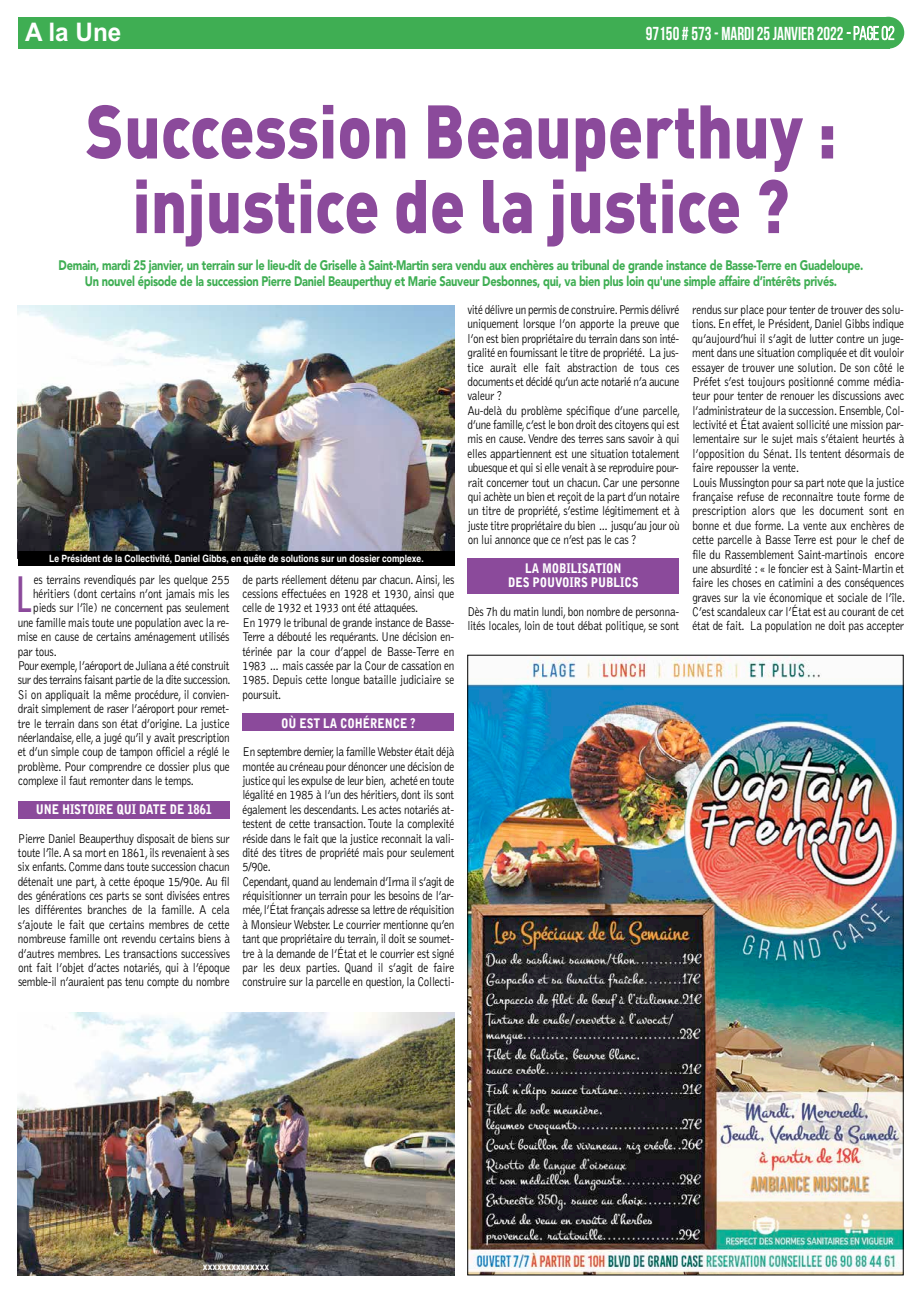
<style>
.page{position:relative;width:922px;height:1294px;background:#fff}
.page>*{position:absolute;margin:0;border:0;box-sizing:border-box;transform-origin:0 0}
.t1{font:900 74.5px/74.5px "DIN Pro";color:#8b4a9b;text-align:center;scale:.85 1}
.t2{font:47.38px "Futura";color:#8b4a9b;scale:.9 1}
.t3{font:700 25.62px "Arial";color:#fff;scale:.95 1}
.t4{font:700 18.75px "Bebas Neue";color:#fff;scale:.9 1}
.t5{font:900 13.75px/15.6px "Avenir";letter-spacing:-.025em;color:#3fae53;text-align:center;scale:.8 1}
.t6{font:300 13.12px/14.4px "Bell Gothic";letter-spacing:-.025em;color:#000;scale:.85 1}
.t7{font:900 13.12px/14.4px "Bell Gothic";letter-spacing:-.01em;color:#fff;text-align:center;scale:.85 1}
.t8{font:700 10px "Helvetica";color:#fff;scale:.85 1}
.s1{font-weight:400}
</style>
<div class="page">
<div style="left:467px;top:558px;width:212px;height:35px;background:#8b4a9b"></div>
<div style="left:242px;top:713px;width:212px;height:18px;background:#8b4a9b"></div>
<div style="left:18px;top:800px;width:211px;height:18px;background:#8b4a9b"></div>
<div style="left:18px;top:17px;width:871px;height:32px;background:#3fae53"></div>
<div style="left:872px;top:17px;width:32px;height:32px;background:#3fae53;border-radius:50%"></div>
<svg style="left:846px;top:26px;width:48px;height:14px"></svg>
<img style="left:18px;top:306px;width:436px;height:246px">
<img style="left:18px;top:1012px;width:436px;height:263px">
<div style="left:18px;top:552px;width:436px;height:14px;background:#000"></div>
<img style="left:469px;top:657px;width:432px;height:616px">
<h3 class="t3" style="left:25px;top:15px;width:103px">A la Une</h3>
<h3 class="t4" style="left:645px;top:23px;width:277px">97150 # 573- MARDI 25JANVIER 2022 <span class="s1">-page02</span></h3>
<h1 class="t1" style="left:86px;top:85px;width:884px">Succession Beauperthuy : injustice de la justice ?</h1>
<p class="t5" style="left:59px;top:257px;width:1007px">Demain, mardi 25 janvier, un terrain sur le lieu-dit de Griselle à Saint-Martin sera vendu aux enchères au tribunal de grande instance de Basse-Terre en Guadeloupe.<br>Un nouvel épisode de la succession Pierre Daniel Beauperthuy et Marie Sauveur Desbonnes, qui, va bien plus loin qu'une simple affaire d’intérêts privés.</p>
<p class="t8" style="left:49px;top:550px;width:442px">Le Président de la Collectivité, Daniel Gibbs, en quête de solutions sur un dossier complexe.</p>
<h2 class="t2" style="left:15px;top:564px;width:19px">L</h2>
<p class="t6" style="left:34px;top:572px;width:232px">es terrains revendiqués par les quelque 255</p>
<p class="t6" style="left:33px;top:587px;width:232px">héritiers (dont certains n’ont jamais mis les</p>
<p class="t6" style="left:33px;top:601px;width:232px">pieds sur l’île) ne concernent pas seulement</p>
<p class="t6" style="left:18px;top:615px;width:250px">une famille mais toute une population avec la re-</p>
<p class="t6" style="left:18px;top:630px;width:251px">mise en cause de certains aménagement utilisés</p>
<p class="t6" style="left:18px;top:644px;width:47px">par tous.</p>
<p class="t6" style="left:18px;top:658px;width:251px">Pour exemple,l’aéroport de Juliana a été construit</p>
<p class="t6" style="left:18px;top:673px;width:252px">sur des terrains faisant partie de la dite succession.</p>
<p class="t6" style="left:18px;top:687px;width:250px">Si on appliquait la même procédure, il convien-</p>
<p class="t6" style="left:18px;top:702px;width:250px">drait simplement de raser l’aéroport pour remet-</p>
<p class="t6" style="left:18px;top:716px;width:251px">tre le terrain dans son état d’origine. La justice</p>
<p class="t6" style="left:18px;top:730px;width:251px">néerlandaise, elle, a jugé qu’il y avait prescription</p>
<p class="t6" style="left:18px;top:745px;width:251px">et d’un simple coup de tampon officiel a réglé le</p>
<p class="t6" style="left:18px;top:759px;width:251px">problème. Pour comprendre ce dossier plus que</p>
<p class="t6" style="left:18px;top:773px;width:208px">complexe il faut remonter dans le temps.</p>
<p class="t7" style="left:36px;top:802px;width:209px">UNE HISTOIRE QUI DATE DE 1861</p>
<p class="t6" style="left:18px;top:831px;width:251px;text-align:justify">Pierre Daniel Beauperthuy disposait de biens sur toute l’île.A sa mort en 1861,ils revenaient à ses six enfants.Comme dans toute succession chacun détenait une part, à cette époque 15/90e. Au fil des générations ces parts se sont divisées entres les différentes branches de la famille. A cela s’ajoute le fait que certains membres de cette nombreuse famille ont revendu certains biens à d’autres membres. Les transactions successives ont fait l’objet d’actes notariés, qui à l’époque semble-il n’auraient pas tenu compte du nombre</p>
<p class="t6" style="left:242px;top:572px;width:251px">de parts réellement détenu par chacun. Ainsi, les cessions effectuées en 1928 et 1930, ainsi que celle de 1932 et 1933 ont été attaquées.<br>En 1979 le tribunal de grande instance de Basse-Terre a débouté les requérants. Une décision en&shy;térinée par la cour d’appel de Basse-Terre en 1983 … mais cassée par la Cour de cassation en 1985. Depuis cette longue bataille judiciaire se poursuit.</p>
<p class="t7" style="left:281px;top:715px;width:160px">OÙ EST LA COHÉRENCE ?</p>
<p class="t6" style="left:242px;top:745px;width:251px">En septembre dernier,la familleWebster était déjà montée au créneau pour dénoncer une décision de justice qui les expulse de leur bien, acheté en toute légalité en 1985 à l’un des héritiers, dont ils sont également les descendants. Les actes notariés at&shy;testent de cette transaction.Toute la complexité réside dans le fait que la justice reconnait la vali&shy;dité des titres de propriété mais pour seulement 5/90e.<br>Cependant,quand au lendemain d’Irma il s’agit de réquisitionner un terrain pour les besoins de l’ar&shy;mée,l’État français adresse sa lettre de réquisition à Monsieur Webster. Le courrier mentionne qu’en tant que propriétaire du terrain,il doit se soumet&shy;tre à la demande de l’État et le courrier est signé par les deux parties. Quand il s’agit de faire construire sur la parcelle en question, la Collecti-</p>
<p class="t6" style="left:467px;top:303px;width:252px">vité délivre un permis de construire.Permis délivré uniquement lorsque l’on apporte la preuve que l’on est bien propriétaire du terrain dans son inté&shy;gralité en fournissant le titre de propriété. La jus&shy;tice aurait elle fait abstraction de tous ces documents et décidé qu’un acte notarié n’a aucune valeur ?<br>Au-delà du problème spécifique d’une parcelle, d’une famille,c’est le bon droit des citoyens qui est mis en cause.Vendre des terres sans savoir à qui elles appartiennent est une situation totalement ubuesque et qui si elle venait à se reproduire pour&shy;rait concerner tout un chacun. Car une personne qui achète un bien et reçoit de la part d’un notaire un titre de propriété, s’estime légitimement et à juste titre propriétaire du bien … jusqu’au jour où on lui annonce que ce n’est pas le cas ?</p>
<p class="t7" style="left:508px;top:561px;width:155px">LA MOBILISATION<br>DES POUVOIRS PUBLICS</p>
<p class="t6" style="left:467px;top:604px;width:251px">Dès 7h du matin lundi,bon nombre de personna&shy;lités locales, loin de tout débat politique, se sont</p>
<p class="t6" style="left:692px;top:303px;width:252px">rendus sur place pour tenter de trouver des solu&shy;tions.En effet,le Président,Daniel Gibbs indique qu’aujourd’hui il s’agit de lutter contre un juge&shy;ment dans une situation compliquée et dit vouloir essayer de trouver une solution. De son côté le Préfet s’est toujours positionné comme média&shy;teur pour tenter de renouer les discussions avec l’administrateur de la succession.Ensemble,Col&shy;lectivité et État avaient sollicité une mission par&shy;lementaire sur le sujet mais s’étaient heurtés à l’opposition du Sénat. Ils tentent désormais de faire repousser la vente.<br>Louis Mussington pour sa part note que la justice française refuse de reconnaitre toute forme de prescription alors que les document sont en bonne et due forme. La vente aux enchères de cette parcelle à Basse Terre est pour le chef de file du Rassemblement Saint-martinois encore une absurdité : « le foncier est à Saint-Martin et faire les choses en catimini a des conséquences graves sur la vie économique et sociale de l’île.<br>C’est scandaleux car l’État est au courant de cet état de fait. La population ne doit pas accepter</p>
<p class="t8" style="left:203px;top:1258px;width:79px">xxxxxxxxxxxxxx</p>
</div>
